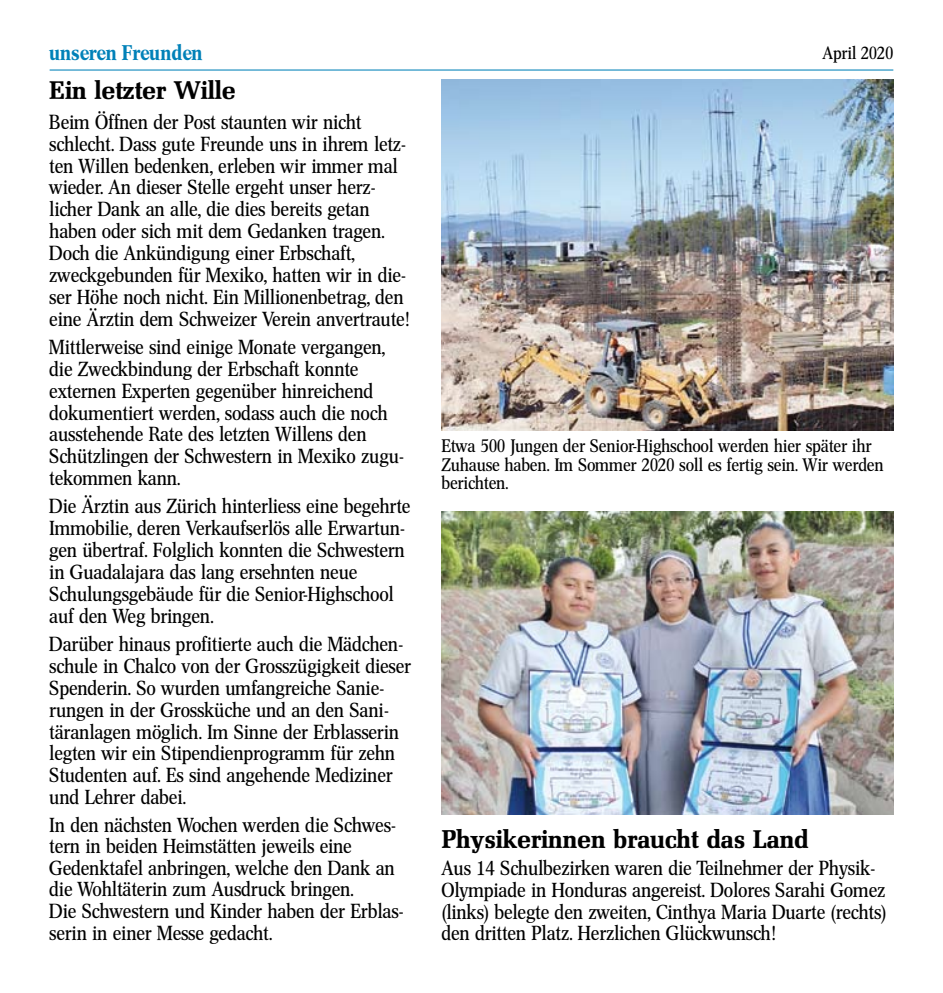
<style>
.page{position:relative;width:943px;height:993px;background:#fff}
.page>*{position:absolute;margin:0;border:0;box-sizing:border-box;transform-origin:0 0}
.t1{font:25.38px "Mel Bol";color:#000}
.t2{font:21px "Cnn Med";color:#0081b8}
.t3{font:20.12px/21.9px "Cnn Reg";color:#000;scale:1.05 1}
.t4{font:17.85px/18.9px "Cnn Reg";color:#000;scale:1.05 1}
.t5{font:17.5px "Cnn Reg";color:#000;scale:1.05 1}
</style>
<div class="page">
<hr style="left:50px;top:69px;width:843px;height:1px;background:#0081b8">
<img style="left:441px;top:79px;width:452px;height:351px">
<img style="left:441px;top:511px;width:452px;height:303px">
<p class="t2" style="left:50px;top:40px;width:155px">unseren Freunden</p>
<p class="t5" style="left:822px;top:43px;width:69px">April 2020</p>
<p class="t1" style="left:50px;top:76px;width:188px">Ein letzter Wille</p>
<p class="t3" style="left:50px;top:111px;width:344px">Beim Öffnen der Post staunten wir nicht schlecht. Dass gute Freunde uns in ihrem letz&shy;ten Willen bedenken, erleben wir immer mal wieder. An dieser Stelle ergeht unser herz&shy;licher Dank an alle, die dies bereits getan haben oder sich mit dem Gedanken tragen.<br>Doch die Ankündigung einer Erbschaft, zweckgebunden für Mexiko, hatten wir in die&shy;ser Höhe noch nicht. Ein Millionenbetrag, den eine Ärztin dem Schweizer Verein anvertraute!</p>
<p class="t3" style="left:50px;top:336px;width:339px">Mittlerweise sind einige Monate vergangen, die Zweckbindung der Erbschaft konnte externen Experten gegenüber hinreichend dokumentiert werden, sodass auch die noch ausstehende Rate des letzten Willens den Schützlingen der Schwestern in Mexiko zugu&shy;tekommen kann.</p>
<p class="t3" style="left:50px;top:495px;width:345px">Die Ärztin aus Zürich hinterliess eine begehrte Immobilie, deren Verkaufserlös alle Erwartun&shy;gen übertraf. Folglich konnten die Schwestern in Guadalajara das lang ersehnten neue Schulungsgebäude für die Senior-Highschool auf den Weg bringen.</p>
<p class="t3" style="left:50px;top:633px;width:346px">Darüber hinaus profitierte auch die Mädchen&shy;schule in Chalco von der Grosszügigkeit dieser Spenderin. So wurden umfangreiche Sanie&shy;rungen in der Grossküche und an den Sani&shy;täranlagen möglich. Im Sinne der Erblasserin legten wir ein Stipendienprogramm für zehn Studenten auf. Es sind angehende Mediziner und Lehrer dabei.</p>
<p class="t3" style="left:50px;top:814px;width:339px">In den nächsten Wochen werden die Schwes&shy;tern in beiden Heimstätten jeweils eine Gedenktafel anbringen, welche den Dank an die Wohltäterin zum Ausdruck bringen.<br>Die Schwestern und Kinder haben der Erblas&shy;serin in einer Messe gedacht.</p>
<p class="t4" style="left:441px;top:436px;width:422px">Etwa 500 Jungen der Senior-Highschool werden hier später ihr<br>Zuhause haben. Im Sommer 2020 soll es fertig sein. Wir werden berichten.</p>
<p class="t1" style="left:441px;top:824px;width:368px">Physikerinnen braucht das Land</p>
<p class="t3" style="left:441px;top:856px;width:425px">Aus 14 Schulbezirken waren die Teilnehmer der Physik-Olympiade in Honduras angereist. Dolores Sarahi Gomez (links) belegte den zweiten, Cinthya Maria Duarte (rechts) den dritten Platz. Herzlichen Glückwunsch!</p>
</div>
